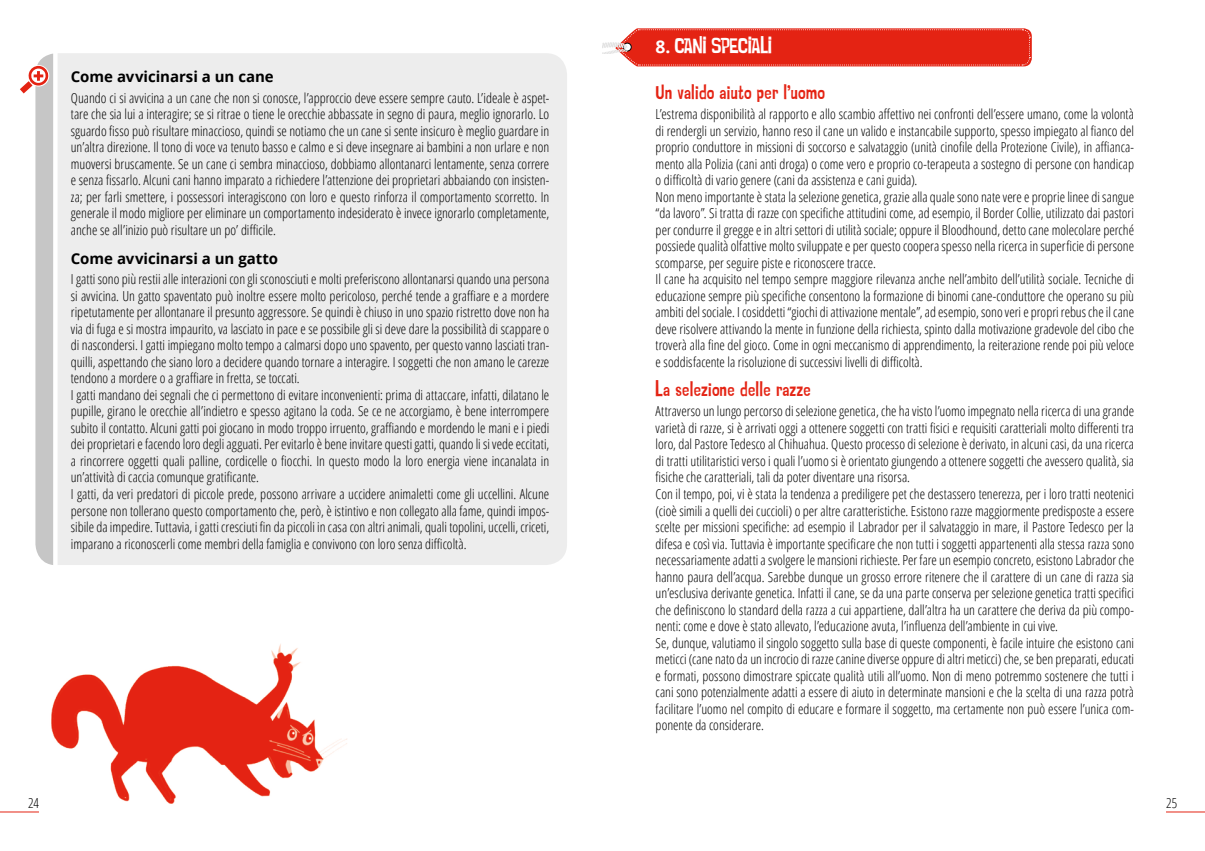
<style>
.page{position:relative;width:1205px;height:851px;background:#fff}
.page>*{position:absolute;margin:0;border:0;box-sizing:border-box;transform-origin:0 0}
.t1{font:21.25px "Psychatronic";letter-spacing:-.035em;color:#fff}
.t2{font:20px "Psychatronic";letter-spacing:-.015em;color:#e42313}
.t3{font:700 15px "Open Sans";letter-spacing:-.005em;color:#000}
.t4{font:300 condensed 13.75px/16.5px "Open Sans";color:#000}
.s1{font-family:"Open Sans";font-weight:700;font-size:17.5px}
</style>
<div class="page">
<div style="left:58px;top:53px;width:509px;height:512px;background:#ededed"></div>
<svg style="left:20px;top:54px;width:33px;height:511px"></svg>
<hr style="left:0;top:811px;width:39px;height:1px;background:#e42313">
<hr style="left:1166px;top:811px;width:39px;height:1px;background:#e42313">
<svg style="left:602px;top:28px;width:430px;height:38px;background:#e53627"></svg>
<img style="left:51px;top:644px;width:296px;height:160px">
<p class="t3" style="left:71px;top:66px;width:204px">Come avvicinarsi a un cane</p>
<p class="t4" style="left:71px;top:89px;width:480px;text-align:justify">Quando ci si avvicina a un cane che non si conosce, l’approccio deve essere sempre cauto. L’ideale è aspet&shy;tare che sia lui a interagire; se si ritrae o tiene le orecchie abbassate in segno di paura, meglio ignorarlo. Lo sguardo fisso può risultare minaccioso, quindi se notiamo che un cane si sente insicuro è meglio guardare in un’altra direzione. Il tono di voce va tenuto basso e calmo e si deve insegnare ai bambini a non urlare e non muoversi bruscamente. Se un cane ci sembra minaccioso, dobbiamo allontanarci lentamente, senza correre e senza fissarlo. Alcuni cani hanno imparato a richiedere l’attenzione dei proprietari abbaiando con insisten&shy;za; per farli smettere, i possessori interagiscono con loro e questo rinforza il comportamento scorretto. In generale il modo migliore per eliminare un comportamento indesiderato è invece ignorarlo completamente, anche se all’inizio può risultare un po’ difficile.</p>
<p class="t3" style="left:71px;top:248px;width:209px">Come avvicinarsi a un gatto</p>
<p class="t4" style="left:71px;top:270px;width:480px">I gatti sono più restii alle interazioni con gli sconosciuti e molti preferiscono allontanarsi quando una persona si avvicina. Un gatto spaventato può inoltre essere molto pericoloso, perché tende a graffiare e a mordere ripetutamente per allontanare il presunto aggressore. Se quindi è chiuso in uno spazio ristretto dove non ha via di fuga e si mostra impaurito, va lasciato in pace e se possibile gli si deve dare la possibilità di scappare o di nascondersi. I gatti impiegano molto tempo a calmarsi dopo uno spavento, per questo vanno lasciati tran&shy;quilli, aspettando che siano loro a decidere quando tornare a interagire. I soggetti che non amano le carezze tendono a mordere o a graffiare in fretta, se toccati.<br>I gatti mandano dei segnali che ci permettono di evitare inconvenienti: prima di attaccare, infatti, dilatano le pupille, girano le orecchie all’indietro e spesso agitano la coda. Se ce ne accorgiamo, è bene interrompere subito il contatto. Alcuni gatti poi giocano in modo troppo irruento, graffiando e mordendo le mani e i piedi dei proprietari e facendo loro degli agguati. Per evitarlo è bene invitare questi gatti, quando li si vede eccitati, a rincorrere oggetti quali palline, cordicelle o fiocchi. In questo modo la loro energia viene incanalata in un’attività di caccia comunque gratificante.<br>I gatti, da veri predatori di piccole prede, possono arrivare a uccidere animaletti come gli uccellini. Alcune persone non tollerano questo comportamento che, però, è istintivo e non collegato alla fame, quindi impos&shy;sibile da impedire. Tuttavia, i gatti cresciuti fin da piccoli in casa con altri animali, quali topolini, uccelli, criceti, imparano a riconoscerli come membri della famiglia e convivono con loro senza difficoltà.</p>
<h1 class="t1" style="left:656px;top:36px;width:118px"><span class="s1">8.</span> CANI SPECIALI</h1>
<h2 class="t2" style="left:656px;top:83px;width:171px">Un valido aiuto per l’uomo</h2>
<p class="t4" style="left:656px;top:105px;width:480px">L’estrema disponibilità al rapporto e allo scambio affettivo nei confronti dell’essere umano, come la volontà di rendergli un servizio, hanno reso il cane un valido e instancabile supporto, spesso impiegato al fianco del proprio conduttore in missioni di soccorso e salvataggio (unità cinofile della Protezione Civile), in affianca&shy;mento alla Polizia (cani anti droga) o come vero e proprio co-terapeuta a sostegno di persone con handicap o difficoltà di vario genere (cani da assistenza e cani guida).<br>Non meno importante è stata la selezione genetica, grazie alla quale sono nate vere e proprie linee di sangue “da lavoro”. Si tratta di razze con specifiche attitudini come, ad esempio, il Border Collie, utilizzato dai pastori per condurre il gregge e in altri settori di utilità sociale; oppure il Bloodhound, detto cane molecolare perché possiede qualità olfattive molto sviluppate e per questo coopera spesso nella ricerca in superficie di persone scomparse, per seguire piste e riconoscere tracce.<br>Il cane ha acquisito nel tempo sempre maggiore rilevanza anche nell’ambito dell’utilità sociale. Tecniche di educazione sempre più specifiche consentono la formazione di binomi cane-conduttore che operano su più ambiti del sociale. I cosiddetti “giochi di attivazione mentale”, ad esempio, sono veri e propri rebus che il cane deve risolvere attivando la mente in funzione della richiesta, spinto dalla motivazione gradevole del cibo che troverà alla fine del gioco. Come in ogni meccanismo di apprendimento, la reiterazione rende poi più veloce e soddisfacente la risoluzione di successivi livelli di difficoltà.</p>
<h2 class="t2" style="left:656px;top:380px;width:157px">La selezione delle razze</h2>
<p class="t4" style="left:656px;top:402px;width:480px">Attraverso un lungo percorso di selezione genetica, che ha visto l’uomo impegnato nella ricerca di una grande varietà di razze, si è arrivati oggi a ottenere soggetti con tratti fisici e requisiti caratteriali molto differenti tra loro, dal Pastore Tedesco al Chihuahua. Questo processo di selezione è derivato, in alcuni casi, da una ricerca di tratti utilitaristici verso i quali l’uomo si è orientato giungendo a ottenere soggetti che avessero qualità, sia fisiche che caratteriali, tali da poter diventare una risorsa.<br>Con il tempo, poi, vi è stata la tendenza a prediligere pet che destassero tenerezza, per i loro tratti neotenici (cioè simili a quelli dei cuccioli) o per altre caratteristiche. Esistono razze maggiormente predisposte a essere scelte per missioni specifiche: ad esempio il Labrador per il salvataggio in mare, il Pastore Tedesco per la difesa e così via. Tuttavia è importante specificare che non tutti i soggetti appartenenti alla stessa razza sono necessariamente adatti a svolgere le mansioni richieste. Per fare un esempio concreto, esistono Labrador che hanno paura dell’acqua. Sarebbe dunque un grosso errore ritenere che il carattere di un cane di razza sia un’esclusiva derivante genetica. Infatti il cane, se da una parte conserva per selezione genetica tratti specifici che definiscono lo standard della razza a cui appartiene, dall’altra ha un carattere che deriva da più compo&shy;nenti: come e dove è stato allevato, l’educazione avuta, l’influenza dell’ambiente in cui vive.<br>Se, dunque, valutiamo il singolo soggetto sulla base di queste componenti, è facile intuire che esistono cani meticci (cane nato da un incrocio di razze canine diverse oppure di altri meticci) che, se ben preparati, educati e formati, possono dimostrare spiccate qualità utili all’uomo. Non di meno potremmo sostenere che tutti i cani sono potenzialmente adatti a essere di aiuto in determinate mansioni e che la scelta di una razza potrà facilitare l’uomo nel compito di educare e formare il soggetto, ma certamente non può essere l’unica com&shy;ponente da considerare.</p>
<p class="t4" style="left:28px;top:794px;width:12px">24</p>
<p class="t4" style="left:1166px;top:794px;width:13px">25</p>
</div>
